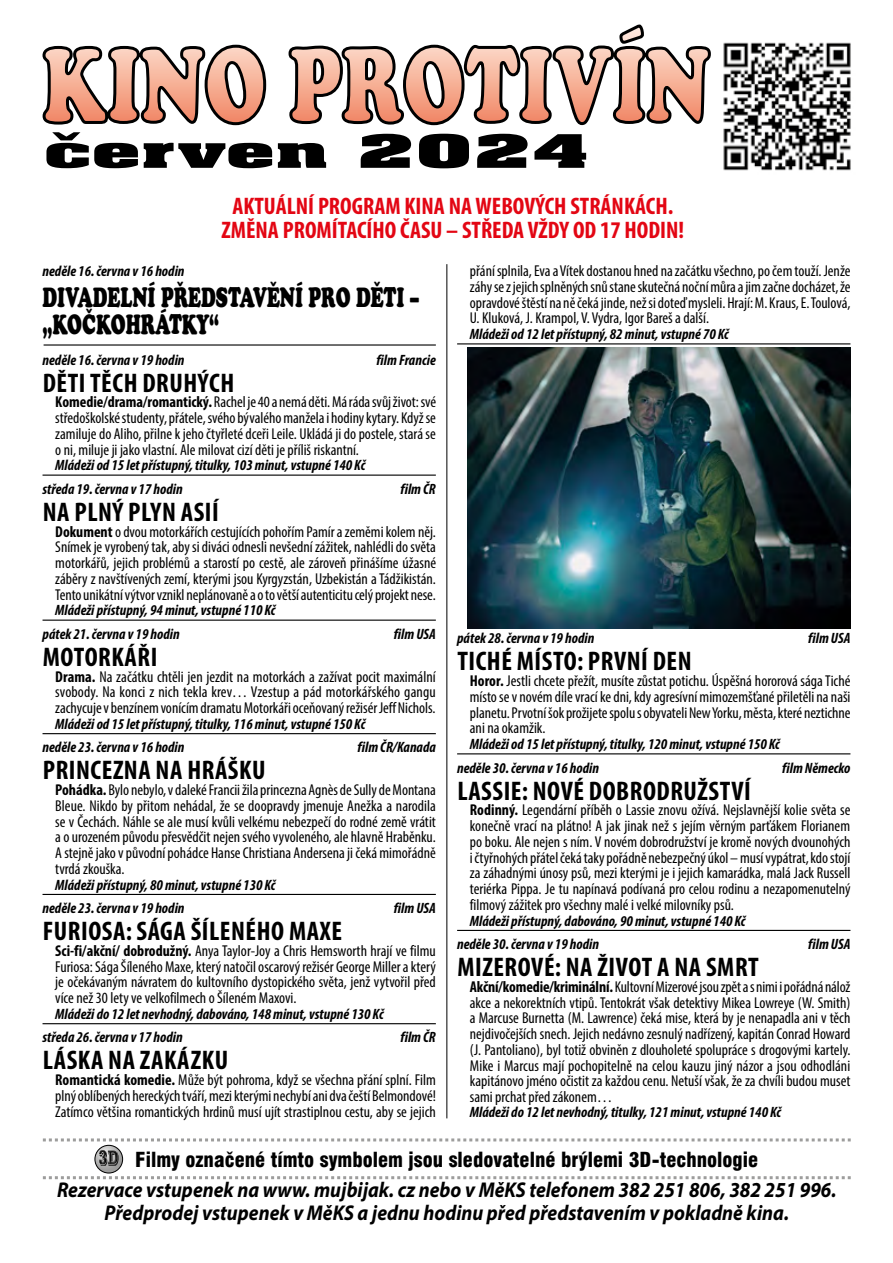
<style>
.page{position:relative;width:893px;height:1263px;background:#fff}
.page>*{position:absolute;margin:0;border:0;box-sizing:border-box;transform-origin:0 0}
.t1{font:700 45px "Aachen AT";letter-spacing:-.02em;color:#000;scale:2 1}
.t2{font:700 condensed 27px "Myriad Pro";letter-spacing:.02em;color:#000}
.t3{font:900 27px/27px "Cooper AT";color:#000;scale:.65 1}
.t4{font:700 condensed 24px/24px "Myriad Pro";color:#e30613;text-align:center}
.t5{font:italic 700 21.45px/22.5px "Myriad Pro";color:#000;text-align:center;scale:.91 1}
.t6{font:900 condensed 20.25px "Swiss 721 AT";color:#000}
.t7{font:condensed 15.75px/15.8px "Myriad Pro";color:#000;text-align:justify}
.t8{font:italic 700 condensed 15px/23.5px "Myriad Pro";color:#000}
.s1{font-weight:700}
</style>
<div class="page">
<img style="left:723px;top:42px;width:128px;height:129px">
<svg style="left:42px;top:24px;width:669px;height:102px"></svg>
<svg style="left:43px;top:1176px;width:808px;height:3px"></svg>
<svg style="left:43px;top:1138px;width:808px;height:3px"></svg>
<svg style="left:95px;top:1145px;width:28px;height:28px"></svg>
<div style="left:94px;top:1145px;width:29px;height:28px;border:1px solid #000;border-radius:50%"></div>
<img style="left:99px;top:1150px;width:20px;height:16px">
<hr style="left:446px;top:264px;width:1px;height:854px;background:#000">
<hr style="left:43px;top:475px;width:393px;height:1px;background:#000">
<hr style="left:43px;top:620px;width:393px;height:1px;background:#000">
<hr style="left:43px;top:733px;width:393px;height:1px;background:#000">
<hr style="left:43px;top:894px;width:393px;height:1px;background:#000">
<hr style="left:43px;top:1023px;width:393px;height:1px;background:#000">
<hr style="left:457px;top:343px;width:393px;height:1px;background:#000">
<hr style="left:457px;top:753px;width:393px;height:1px;background:#000">
<hr style="left:457px;top:930px;width:393px;height:1px;background:#000">
<img style="left:468px;top:348px;width:382px;height:280px">
<hr style="left:44px;top:344px;width:392px;height:2px;background:#000">
<h1 class="t1" style="left:43px;top:123px;width:275px">červen 2024</h1>
<h3 class="t4" style="left:222px;top:193px;width:464px">AKTUÁLNÍ PROGRAM KINA NA WEBOVÝCH STRÁNKÁCH.<br>ZMĚNA PROMÍTACÍHO ČASU – STŘEDA VŽDY OD 17 HODIN!</h3>
<p class="t8" style="left:43px;top:258px;width:144px">neděle 16. června v 16 hodin</p>
<h2 class="t3" style="left:43px;top:283px;width:580px">DIVADELNÍ PŘEDSTAVĚNÍ PRO DĚTI – „KOČKOHRÁTKY“</h2>
<p class="t8" style="left:43px;top:347px;width:144px">neděle 16. června v 19 hodin</p>
<p class="t8" style="left:376px;top:347px;width:61px">film Francie</p>
<h2 class="t2" style="left:43px;top:366px;width:193px">DĚTI TĚCH DRUHÝCH</h2>
<p class="t7" style="left:55px;top:394px;width:382px"><span class="s1">Komedie/drama/romantický.</span> Rachel je 40 a nemá děti. Má ráda svůj život: své středoškolské studenty, přátele, svého bývalého manžela i hodiny kytary. Když se zamiluje do Aliho, přilne k jeho čtyřleté dceři Leile. Ukládá ji do postele, stará se o ni, miluje ji jako vlastní. Ale milovat cizí děti je příliš riskantní.</p>
<p class="t8" style="left:43px;top:453px;width:324px;text-indent:13px">Mládeži od 15 let přístupný, titulky, 103 minut, vstupné 140 Kč středa 19. června v 17 hodin</p>
<p class="t8" style="left:401px;top:477px;width:37px">film ČR</p>
<h2 class="t2" style="left:43px;top:495px;width:177px">NA PLNÝ PLYN ASIÍ</h2>
<p class="t7" style="left:55px;top:523px;width:382px"><span class="s1">Dokument</span> o dvou motorkářích cestujících pohořím Pamír a zeměmi kolem něj.<br>Snímek je vyrobený tak, aby si diváci odnesli nevšední zážitek, nahlédli do světa motorkářů, jejich problémů a starostí po cestě, ale zároveň přinášíme úžasné záběry z navštívených zemí, kterými jsou Kyrgyzstán, Uzbekistán a Tádžikistán.<br>Tento unikátní výtvor vznikl neplánovaně a o to větší autenticitu celý projekt nese.</p>
<p class="t8" style="left:43px;top:598px;width:234px;text-indent:13px">Mládeži přístupný, 94 minut, vstupné 110 Kč pátek 21. června v 19 hodin</p>
<p class="t8" style="left:394px;top:622px;width:44px">film USA</p>
<h2 class="t2" style="left:43px;top:640px;width:116px">MOTORKÁŘI</h2>
<p class="t7" style="left:55px;top:668px;width:382px"><span class="s1">Drama.</span> Na začátku chtěli jen jezdit na motorkách a zažívat pocit maximální svobody. Na konci z nich tekla krev… Vzestup a pád motorkářského gangu zachycuje v benzínem vonícím dramatu Motorkáři oceňovaný režisér Jeff Nichols.</p>
<p class="t8" style="left:43px;top:712px;width:324px;text-indent:13px">Mládeži od 15 let přístupný, titulky, 116 minut, vstupné 150 Kč neděle 23. června v 16 hodin</p>
<p class="t8" style="left:358px;top:735px;width:80px">film ČR/Kanada</p>
<h2 class="t2" style="left:43px;top:753px;width:224px">PRINCEZNA NA HRÁŠKU</h2>
<p class="t7" style="left:55px;top:782px;width:382px"><span class="s1">Pohádka.</span> Bylo nebylo, v daleké Francii žila princezna Agnès de Sully de Montana Bleue. Nikdo by přitom nehádal, že se doopravdy jmenuje Anežka a narodila se v Čechách. Náhle se ale musí kvůli velkému nebezpečí do rodné země vrátit a o urozeném původu přesvědčit nejen svého vyvoleného, ale hlavně Hraběnku.<br>A stejně jako v původní pohádce Hanse Christiana Andersena ji čeká mimořádně tvrdá zkouška.</p>
<p class="t8" style="left:43px;top:872px;width:234px;text-indent:13px">Mládeži přístupný, 80 minut, vstupné 130 Kč neděle 23. června v 19 hodin</p>
<p class="t8" style="left:394px;top:896px;width:44px">film USA</p>
<h2 class="t2" style="left:43px;top:914px;width:301px">FURIOSA: SÁGA ŠÍLENÉHO MAXE</h2>
<p class="t7" style="left:55px;top:942px;width:382px"><span class="s1">Sci-fi/akční/ dobrodužný.</span> Anya Taylor-Joy a Chris Hemsworth hrají ve filmu Furiosa: Sága Šíleného Maxe, který natočil oscarový režisér George Miller a který je očekávaným návratem do kultovního dystopického světa, jenž vytvořil před více než 30 lety ve velkofilmech o Šíleném Maxovi.</p>
<p class="t8" style="left:43px;top:1002px;width:343px;text-indent:13px">Mládeži do 12 let nevhodný, dabováno, 148 minut, vstupné 130 Kč středa 26. června v 17 hodin</p>
<p class="t8" style="left:401px;top:1025px;width:37px">film ČR</p>
<h2 class="t2" style="left:43px;top:1043px;width:187px">LÁSKA NA ZAKÁZKU</h2>
<p class="t7" style="left:55px;top:1072px;width:382px"><span class="s1">Romantická komedie.</span> Může být pohroma, když se všechna přání splní. Film plný oblíbených hereckých tváří, mezi kterými nechybí ani dva čeští Belmondové!<br>Zatímco většina romantických hrdinů musí ujít strastiplnou cestu, aby se jejich</p>
<p class="t7" style="left:470px;top:263px;width:382px">přání splnila, Eva a Vítek dostanou hned na začátku všechno, po čem touží. Jenže záhy se z jejich splněných snů stane skutečná noční můra a jim začne docházet, že opravdové štěstí na ně čeká jinde, než si doteď mysleli. Hrají: M. Kraus, E. Toulová, U. Kluková, J. Krampol, V. Vydra, Igor Bareš a další.</p>
<p class="t8" style="left:470px;top:322px;width:260px">Mládeži od 12 let přístupný, 82 minut, vstupné 70 Kč</p>
<p class="t8" style="left:457px;top:626px;width:139px">pátek 28. června v 19 hodin</p>
<p class="t8" style="left:808px;top:626px;width:44px">film USA</p>
<h2 class="t2" style="left:457px;top:644px;width:236px">TICHÉ MÍSTO: PRVNÍ DEN</h2>
<p class="t7" style="left:470px;top:673px;width:382px"><span class="s1">Horor.</span> Jestli chcete přežít, musíte zůstat potichu. Úspěšná hororová sága Tiché místo se v novém díle vrací ke dni, kdy agresívní mimozemšťané přiletěli na naši planetu. Prvotní šok prožijete spolu s obyvateli New Yorku, města, které neztichne ani na okamžik.</p>
<p class="t8" style="left:457px;top:732px;width:324px;text-indent:13px">Mládeži od 15 let přístupný, titulky, 120 minut, vstupné 150 Kč neděle 30. června v 16 hodin</p>
<p class="t8" style="left:782px;top:755px;width:70px">film Německo</p>
<h2 class="t2" style="left:457px;top:774px;width:295px">LASSIE: NOVÉ DOBRODRUŽSTVÍ</h2>
<p class="t7" style="left:470px;top:802px;width:382px"><span class="s1">Rodinný.</span> Legendární příběh o Lassie znovu ožívá. Nejslavnější kolie světa se konečně vrací na plátno! A jak jinak než s jejím věrným parťákem Florianem po boku. Ale nejen s ním. V novém dobrodružství je kromě nových dvounohých i čtyřnohých přátel čeká taky pořádně nebezpečný úkol – musí vypátrat, kdo stojí za záhadnými únosy psů, mezi kterými je i jejich kamarádka, malá Jack Russell teriérka Pippa. Je tu napínavá podívaná pro celou rodinu a nezapomenutelný filmový zážitek pro všechny malé i velké milovníky psů.</p>
<p class="t8" style="left:457px;top:908px;width:290px;text-indent:13px">Mládeži přístupný, dabováno, 90 minut, vstupné 140 Kč neděle 30. června v 19 hodin</p>
<p class="t8" style="left:808px;top:932px;width:44px">film USA</p>
<h2 class="t2" style="left:457px;top:950px;width:303px">MIZEROVÉ: NA ŽIVOT A NA SMRT</h2>
<p class="t7" style="left:470px;top:978px;width:382px"><span class="s1">Akční/komedie/kriminální.</span> Kultovní Mizerové jsou zpět a s nimi i pořádná nálož akce a nekorektních vtipů. Tentokrát však detektivy Mikea Lowreye (W. Smith) a Marcuse Burnetta (M. Lawrence) čeká mise, která by je nenapadla ani v těch nejdivočejších snech. Jejich nedávno zesnulý nadřízený, kapitán Conrad Howard (J. Pantoliano), byl totiž obviněn z dlouholeté spolupráce s drogovými kartely.<br>Mike i Marcus mají pochopitelně na celou kauzu jiný názor a jsou odhodláni kapitánovo jméno očistit za každou cenu. Netuší však, že za chvíli budou muset sami prchat před zákonem…</p>
<p class="t8" style="left:470px;top:1100px;width:313px">Mládeži do 12 let nevhodný, titulky, 121 minut, vstupné 140 Kč</p>
<p class="t6" style="left:135px;top:1147px;width:624px">Filmy označené tímto symbolem jsou sledovatelné brýlemi 3D-technologie</p>
<h3 class="t5" style="left:57px;top:1178px;width:858px">Rezervace vstupenek na www. mujbijak. cz nebo v MěKS telefonem 382 251 806, 382 251 996.<br>Předprodej vstupenek v MěKS a jednu hodinu před představením v pokladně kina.</h3>
</div>
